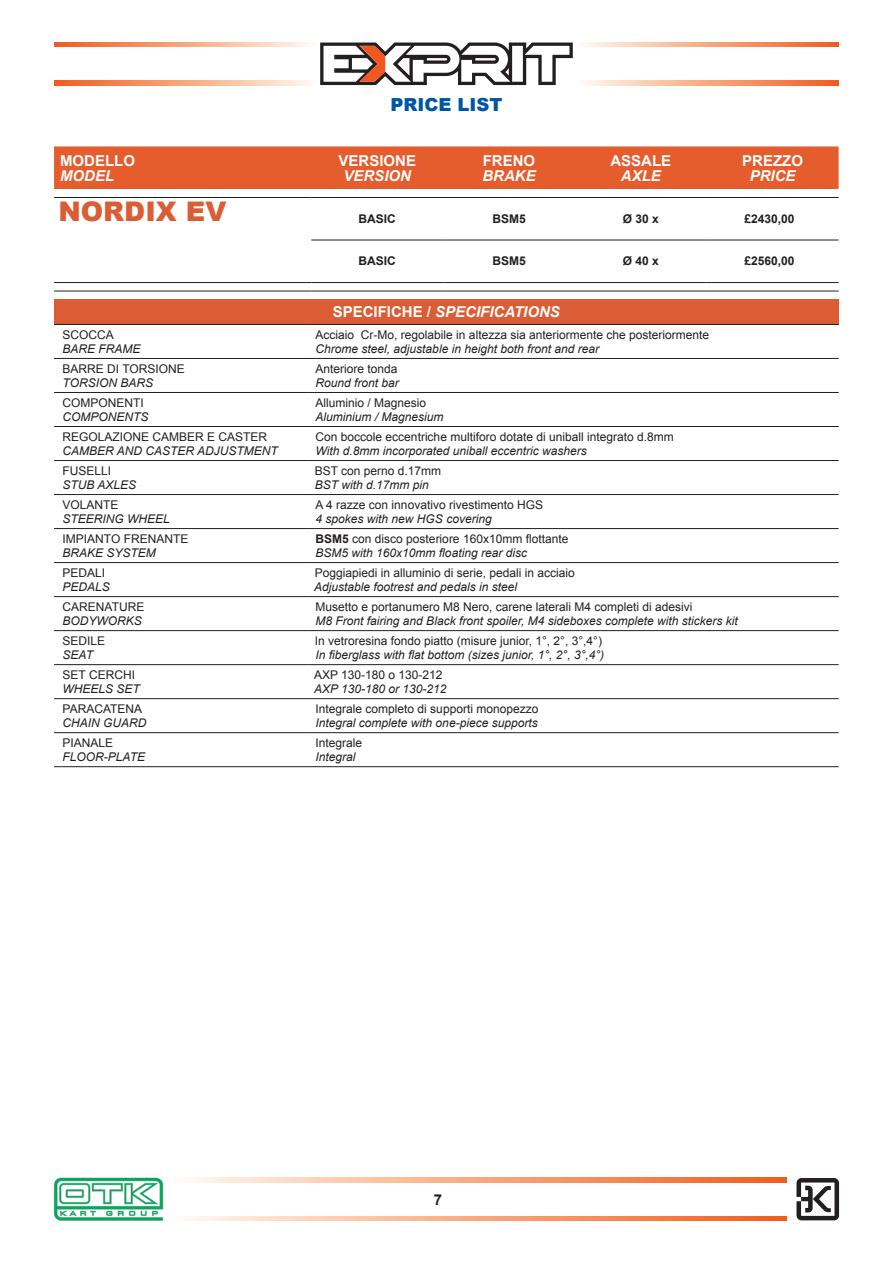
<style>
.page{position:relative;width:893px;height:1263px;background:#fff}
.page>*{position:absolute;margin:0;border:0;box-sizing:border-box;transform-origin:0 0}
.t1{font:900 27px "Arial";color:#db5d35}
.t2{font:900 18px "Arial";color:#0155a5}
.t3{font:italic 700 15px "Arial";color:#fff}
.t4{font:700 15px "Arial";color:#fff}
.t5{font:700 15px "Arial";color:#231f20}
.t6{font:12px/13.5px "Arial";color:#231f20}
.t7{font:italic 12px "Arial";color:#231f20}
.t8{font:700 12px "Arial";color:#231f20}
.s1{font-style:normal}
.s2{font-weight:700}
.s3{font-style:italic}
</style>
<div class="page">
<svg style="left:188px;top:1216px;width:599px;height:4px;background:#f8a780"></svg>
<svg style="left:188px;top:1178px;width:599px;height:4px;background:#f8a780"></svg>
<svg style="left:796px;top:1178px;width:43px;height:42px"></svg>
<svg style="left:53px;top:1177px;width:111px;height:44px"></svg>
<svg style="left:585px;top:81px;width:254px;height:4px"></svg>
<svg style="left:54px;top:81px;width:255px;height:4px"></svg>
<svg style="left:585px;top:43px;width:254px;height:4px"></svg>
<svg style="left:54px;top:43px;width:255px;height:4px"></svg>
<svg style="left:320px;top:43px;width:253px;height:42px"></svg>
<div style="left:54px;top:146px;width:785px;height:43px;background:#e55c2d"></div>
<hr style="left:54px;top:197px;width:257px;height:1px;background:#231f20">
<hr style="left:311px;top:197px;width:132px;height:1px;background:#231f20">
<hr style="left:443px;top:197px;width:132px;height:1px;background:#231f20">
<hr style="left:575px;top:197px;width:132px;height:1px;background:#231f20">
<hr style="left:707px;top:197px;width:132px;height:1px;background:#231f20">
<hr style="left:311px;top:240px;width:132px;height:1px;background:#231f20">
<hr style="left:443px;top:240px;width:132px;height:1px;background:#231f20">
<hr style="left:575px;top:240px;width:132px;height:1px;background:#231f20">
<hr style="left:707px;top:240px;width:132px;height:1px;background:#231f20">
<hr style="left:54px;top:282px;width:257px;height:1px;background:#231f20">
<hr style="left:311px;top:282px;width:132px;height:1px;background:#231f20">
<hr style="left:443px;top:282px;width:132px;height:1px;background:#231f20">
<hr style="left:575px;top:282px;width:132px;height:1px;background:#231f20">
<hr style="left:707px;top:282px;width:132px;height:1px;background:#231f20">
<hr style="left:54px;top:291px;width:257px;height:1px;background:#231f20">
<hr style="left:311px;top:291px;width:132px;height:1px;background:#231f20">
<hr style="left:443px;top:291px;width:132px;height:1px;background:#231f20">
<hr style="left:575px;top:291px;width:132px;height:1px;background:#231f20">
<hr style="left:707px;top:291px;width:132px;height:1px;background:#231f20">
<div style="left:54px;top:299px;width:785px;height:25px;background:#db5d35"></div>
<hr style="left:54px;top:324px;width:253px;height:1px;background:#231f20">
<hr style="left:307px;top:324px;width:532px;height:1px;background:#231f20">
<hr style="left:54px;top:358px;width:253px;height:1px;background:#231f20">
<hr style="left:307px;top:358px;width:532px;height:1px;background:#231f20">
<hr style="left:54px;top:392px;width:253px;height:1px;background:#231f20">
<hr style="left:307px;top:392px;width:532px;height:1px;background:#231f20">
<hr style="left:54px;top:426px;width:253px;height:1px;background:#231f20">
<hr style="left:307px;top:426px;width:532px;height:1px;background:#231f20">
<hr style="left:54px;top:460px;width:253px;height:1px;background:#231f20">
<hr style="left:307px;top:460px;width:532px;height:1px;background:#231f20">
<hr style="left:54px;top:494px;width:253px;height:1px;background:#231f20">
<hr style="left:307px;top:494px;width:532px;height:1px;background:#231f20">
<hr style="left:54px;top:528px;width:253px;height:1px;background:#231f20">
<hr style="left:307px;top:528px;width:532px;height:1px;background:#231f20">
<hr style="left:54px;top:562px;width:253px;height:1px;background:#231f20">
<hr style="left:307px;top:562px;width:532px;height:1px;background:#231f20">
<hr style="left:54px;top:596px;width:253px;height:1px;background:#231f20">
<hr style="left:307px;top:596px;width:532px;height:1px;background:#231f20">
<hr style="left:54px;top:630px;width:253px;height:1px;background:#231f20">
<hr style="left:307px;top:630px;width:532px;height:1px;background:#231f20">
<hr style="left:54px;top:664px;width:253px;height:1px;background:#231f20">
<hr style="left:307px;top:664px;width:532px;height:1px;background:#231f20">
<hr style="left:54px;top:698px;width:253px;height:1px;background:#231f20">
<hr style="left:307px;top:698px;width:532px;height:1px;background:#231f20">
<hr style="left:54px;top:732px;width:253px;height:1px;background:#231f20">
<hr style="left:307px;top:732px;width:532px;height:1px;background:#231f20">
<hr style="left:54px;top:766px;width:253px;height:1px;background:#231f20">
<hr style="left:307px;top:766px;width:532px;height:1px;background:#231f20">
<h2 class="t2" style="left:391px;top:91px;width:113px">PRICE LIST</h2>
<p class="t4" style="left:60px;top:151px;width:76px">MODELLO</p>
<p class="t3" style="left:60px;top:166px;width:56px">MODEL</p>
<p class="t4" style="left:338px;top:151px;width:79px">VERSIONE</p>
<p class="t3" style="left:343px;top:166px;width:69px">VERSION</p>
<p class="t4" style="left:483px;top:151px;width:54px">FRENO</p>
<p class="t3" style="left:482px;top:166px;width:55px">BRAKE</p>
<p class="t4" style="left:610px;top:151px;width:62px">ASSALE</p>
<p class="t3" style="left:621px;top:166px;width:42px">AXLE</p>
<p class="t4" style="left:742px;top:151px;width:62px">PREZZO</p>
<p class="t3" style="left:750px;top:166px;width:47px">PRICE</p>
<h1 class="t1" style="left:58px;top:192px;width:169px">NORDIX EV</h1>
<p class="t8" style="left:359px;top:211px;width:39px">BASIC</p>
<p class="t8" style="left:492px;top:211px;width:35px">BSM5</p>
<p class="t8" style="left:623px;top:211px;width:38px">Ø 30 x</p>
<p class="t8" style="left:744px;top:212px;width:52px">£2430,00</p>
<p class="t8" style="left:359px;top:253px;width:39px">BASIC</p>
<p class="t8" style="left:492px;top:253px;width:35px">BSM5</p>
<p class="t8" style="left:623px;top:253px;width:38px">Ø 40 x</p>
<p class="t8" style="left:744px;top:254px;width:52px">£2560,00</p>
<p class="t3" style="left:333px;top:302px;width:229px"><span class="s1">SPECIFICHE /</span> SPECIFICATIONS</p>
<p class="t6" style="left:63px;top:328px;width:53px">SCOCCA</p>
<p class="t7" style="left:63px;top:341px;width:80px">BARE FRAME</p>
<p class="t6" style="left:316px;top:328px;width:395px">Acciaio Cr-Mo, regolabile in altezza sia anteriormente che posteriormente</p>
<p class="t7" style="left:316px;top:341px;width:285px">Chrome steel, adjustable in height both front and rear</p>
<p class="t6" style="left:63px;top:362px;width:124px">BARRE DI TORSIONE</p>
<p class="t7" style="left:63px;top:375px;width:92px">TORSION BARS</p>
<p class="t6" style="left:316px;top:362px;width:84px">Anteriore tonda</p>
<p class="t7" style="left:316px;top:375px;width:85px">Round front bar</p>
<p class="t6" style="left:63px;top:396px;width:83px">COMPONENTI</p>
<p class="t7" style="left:63px;top:409px;width:88px">COMPONENTS</p>
<p class="t6" style="left:316px;top:396px;width:112px">Alluminio / Magnesio</p>
<p class="t7" style="left:316px;top:409px;width:130px">Aluminium / Magnesium</p>
<p class="t6" style="left:63px;top:430px;width:206px">REGOLAZIONE CAMBER E CASTER</p>
<p class="t7" style="left:63px;top:443px;width:217px">CAMBER AND CASTER ADJUSTMENT</p>
<p class="t6" style="left:316px;top:430px;width:360px">Con boccole eccentriche multiforo dotate di uniball integrato d.8mm</p>
<p class="t7" style="left:316px;top:443px;width:273px">With d.8mm incorporated uniball eccentric washers</p>
<p class="t6" style="left:63px;top:464px;width:50px">FUSELLI</p>
<p class="t7" style="left:63px;top:477px;width:75px">STUB AXLES</p>
<p class="t6" style="left:315px;top:464px;width:128px">BST con perno d.17mm</p>
<p class="t7" style="left:315px;top:477px;width:116px">BST with d.17mm pin</p>
<p class="t6" style="left:63px;top:498px;width:58px">VOLANTE</p>
<p class="t7" style="left:63px;top:511px;width:109px">STEERING WHEEL</p>
<p class="t6" style="left:316px;top:498px;width:229px">A 4 razze con innovativo rivestimento HGS</p>
<p class="t7" style="left:316px;top:511px;width:178px">4 spokes with new HGS covering</p>
<p class="t6" style="left:63px;top:532px;width:127px">IMPIANTO FRENANTE</p>
<p class="t7" style="left:63px;top:545px;width:95px">BRAKE SYSTEM</p>
<p class="t6" style="left:316px;top:532px;width:254px"><span class="s2">BSM5</span> con disco posteriore 160x10mm flottante<br><span class="s3">BSM5 with 160x10mm floating rear disc</span></p>
<p class="t6" style="left:63px;top:566px;width:44px">PEDALI</p>
<p class="t7" style="left:63px;top:579px;width:49px">PEDALS</p>
<p class="t6" style="left:315px;top:566px;width:262px">Poggiapiedi in alluminio di serie, pedali in acciaio</p>
<p class="t7" style="left:314px;top:579px;width:204px">Adjustable footrest and pedals in steel</p>
<p class="t6" style="left:63px;top:600px;width:83px">CARENATURE</p>
<p class="t7" style="left:63px;top:613px;width:81px">BODYWORKS</p>
<p class="t6" style="left:316px;top:600px;width:378px">Musetto e portanumero M8 Nero, carene laterali M4 completi di adesivi</p>
<p class="t7" style="left:316px;top:613px;width:424px">M8 Front fairing and Black front spoiler, M4 sideboxes complete with stickers kit</p>
<p class="t6" style="left:63px;top:634px;width:44px">SEDILE</p>
<p class="t7" style="left:63px;top:647px;width:32px">SEAT</p>
<p class="t6" style="left:315px;top:634px;width:289px">In vetroresina fondo piatto (misure junior, 1°, 2°, 3°,4°)</p>
<p class="t7" style="left:316px;top:647px;width:290px">In fiberglass with flat bottom (sizes junior, 1°, 2°, 3°,4°)</p>
<p class="t6" style="left:63px;top:668px;width:74px">SET CERCHI</p>
<p class="t7" style="left:63px;top:681px;width:79px">WHEELS SET</p>
<p class="t6" style="left:314px;top:668px;width:130px">AXP 130-180 o 130-212</p>
<p class="t7" style="left:314px;top:681px;width:134px">AXP 130-180 or 130-212</p>
<p class="t6" style="left:63px;top:702px;width:81px">PARACATENA</p>
<p class="t7" style="left:63px;top:715px;width:86px">CHAIN GUARD</p>
<p class="t6" style="left:316px;top:702px;width:224px">Integrale completo di supporti monopezzo</p>
<p class="t7" style="left:316px;top:715px;width:224px">Integral complete with one-piece supports</p>
<p class="t6" style="left:63px;top:736px;width:52px">PIANALE</p>
<p class="t7" style="left:63px;top:749px;width:84px">FLOOR-PLATE</p>
<p class="t6" style="left:316px;top:736px;width:48px">Integrale</p>
<p class="t7" style="left:316px;top:749px;width:42px">Integral</p>
<p class="t5" style="left:434px;top:1189px;width:10px">7</p>
</div>
